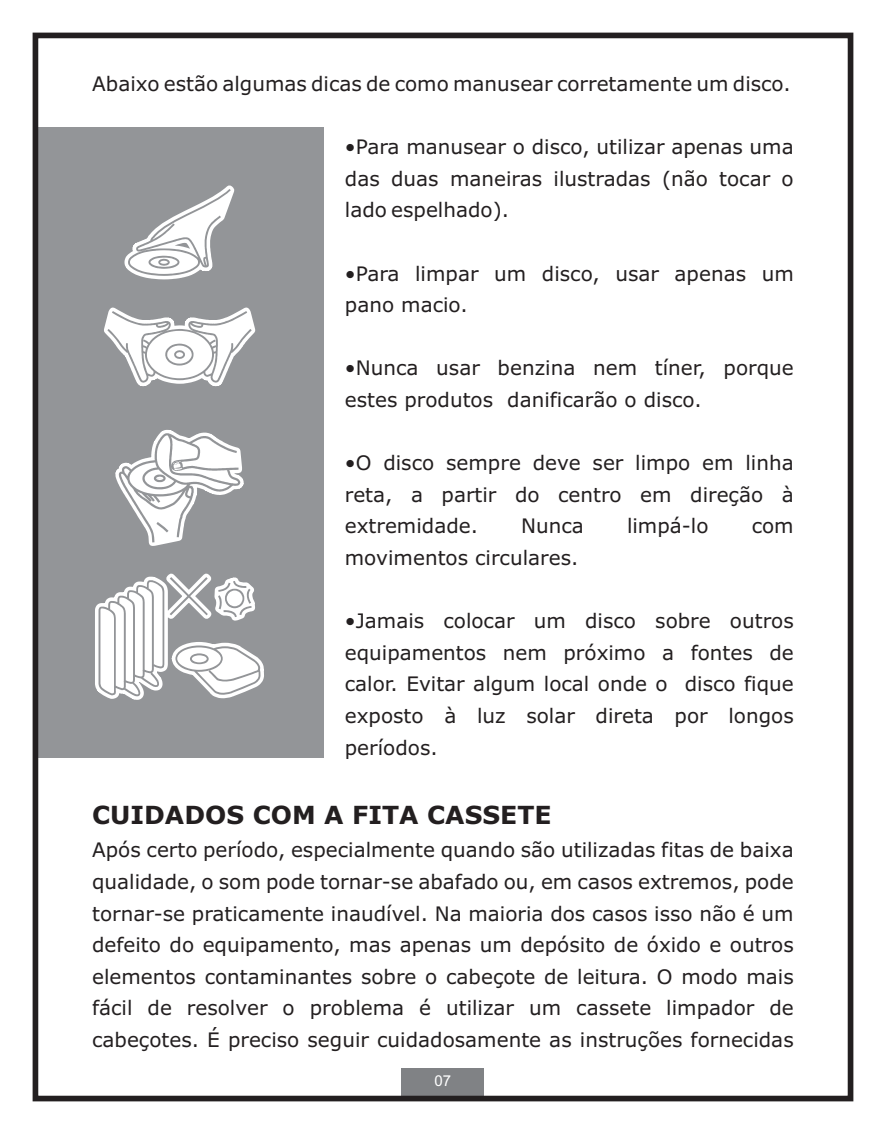
<style>
.page{position:relative;width:886px;height:1134px;background:#fff}
.page>*{position:absolute;margin:0;border:0;box-sizing:border-box;transform-origin:0 0}
.t1{font:700 25px "Verdana";color:#231f20}
.t2{font:20px/31.5px "Verdana";color:#231f20;text-align:justify}
.t3{font:15px "Arial";color:#fff}
</style>
<div class="page">
<div style="left:35px;top:128px;width:289px;height:630px;background:#939598"></div>
<svg style="left:95px;top:185px;width:169px;height:515px"></svg>
<svg style="left:99px;top:189px;width:162px;height:507px"></svg>
<div style="left:402px;top:1068px;width:82px;height:30px;background:#808285"></div>
<div style="left:33px;top:33px;width:820px;height:1068px;border:6px solid #231f20"></div>
<p class="t2" style="left:92px;top:70px;width:700px">Abaixo estão algumas dicas de como manusear corretamente um disco.</p>
<p class="t2" style="left:345px;top:133px;width:450px">•Para manusear o disco, utilizar apenas uma das duas maneiras ilustradas (não tocar o lado espelhado).</p>
<p class="t2" style="left:345px;top:259px;width:450px">•Para limpar um disco, usar apenas um pano macio.</p>
<p class="t2" style="left:345px;top:354px;width:450px">•Nunca usar benzina nem tíner, porque estes produtos danificarão o disco.</p>
<p class="t2" style="left:345px;top:449px;width:450px">•O disco sempre deve ser limpo em linha reta, a partir do centro em direção à extremidade.</p>
<p class="t2" style="left:521px;top:512px;width:64px">Nunca</p>
<p class="t2" style="left:627px;top:512px;width:83px">limpá-lo</p>
<p class="t2" style="left:752px;top:512px;width:44px">com</p>
<p class="t2" style="left:345px;top:544px;width:235px">movimentos circulares.</p>
<p class="t2" style="left:345px;top:607px;width:450px">•Jamais colocar um disco sobre outros equipamentos nem próximo a fontes de calor. Evitar algum local onde o disco fique exposto à luz solar direta por longos períodos.</p>
<p class="t1" style="left:92px;top:805px;width:461px">CUIDADOS COM A FITA CASSETE</p>
<p class="t2" style="left:92px;top:836px;width:703px">Após certo período, especialmente quando são utilizadas fitas de baixa qualidade, o som pode tornar-se abafado ou, em casos extremos, pode tornar-se praticamente inaudível. Na maioria dos casos isso não é um defeito do equipamento, mas apenas um depósito de óxido e outros elementos contaminantes sobre o cabeçote de leitura. O modo mais fácil de resolver o problema é utilizar um cassete limpador de cabeçotes. É preciso seguir cuidadosamente as instruções fornecidas</p>
<p class="t3" style="left:435px;top:1075px;width:18px">07</p>
</div>
